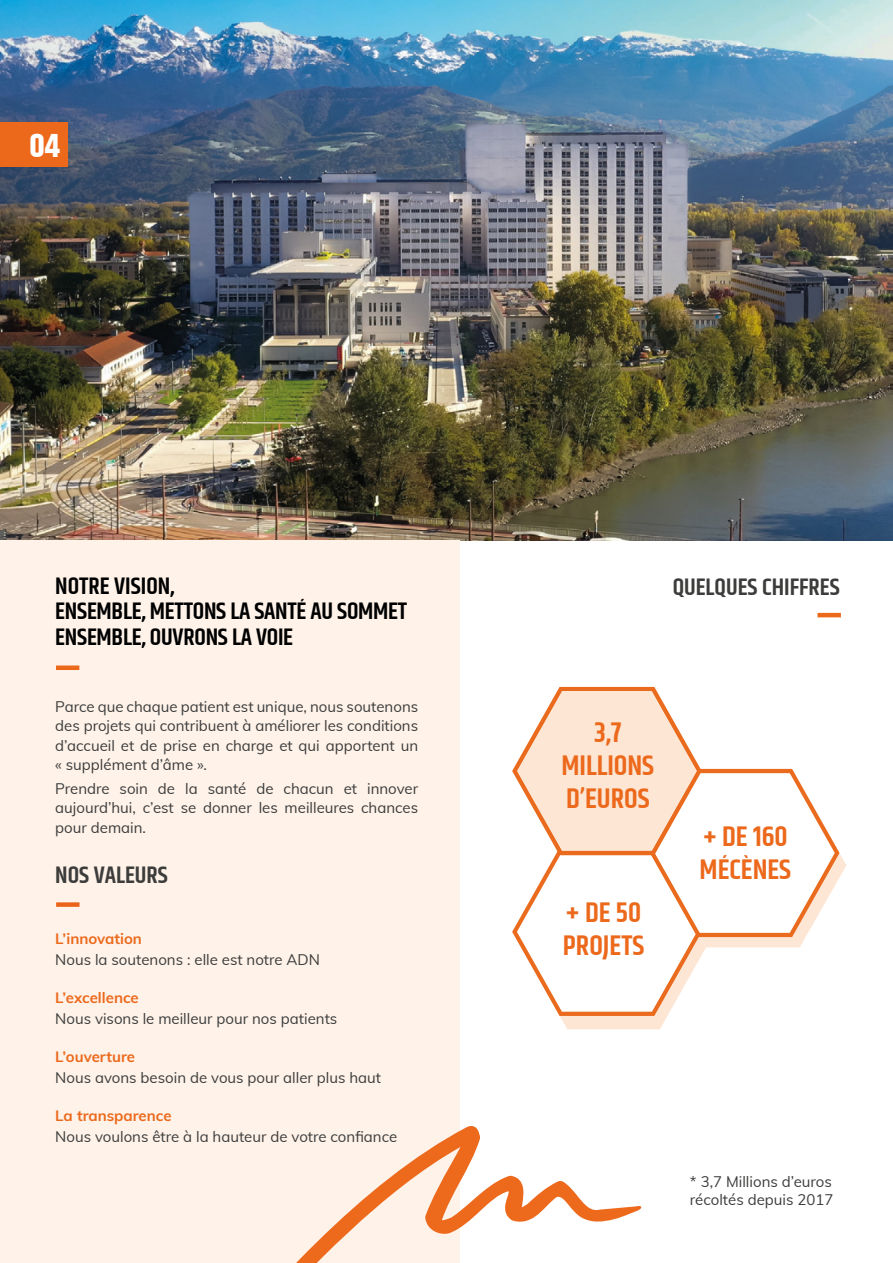
<style>
.page{position:relative;width:893px;height:1263px;background:#fff}
.page>*{position:absolute;margin:0;border:0;box-sizing:border-box;transform-origin:0 0}
.t1{font:700 32.7px "Khand";color:#fff}
.t2{font:600 28.5px/33px "Khand";color:#ec691c}
.t3{font:600 24px/25.5px "Khand";letter-spacing:-.01em;color:#000}
.t4{font:600 24px "Khand";color:#3c3c3b}
.t5{font:15px/19.5px "Muli";color:#3c3c3b;text-align:justify}
.t6{font:700 15px "Muli";color:#ec691c}
</style>
<div class="page">
<img style="left:0;top:0;width:893px;height:540px">
<div style="left:0;top:540px;width:459px;height:723px;background:#fef2e9"></div>
<div style="left:56px;top:665px;width:23px;height:5px;background:#ec691c"></div>
<div style="left:0;top:122px;width:67px;height:45px;background:#ec691c"></div>
<div style="left:56px;top:902px;width:24px;height:5px;background:#ec691c"></div>
<hr style="left:817px;top:613px;width:24px;height:4px;background:#ec691c">
<svg style="left:296px;top:1126px;width:345px;height:137px"></svg>
<svg style="left:512px;top:687px;width:334px;height:342px"></svg>
<h1 class="t1" style="left:30px;top:123px;width:32px">04</h1>
<h3 class="t3" style="left:55px;top:574px;width:353px">NOTRE VISION,<br>ENSEMBLE, METTONS LA SANTÉ AU SOMMET<br>ENSEMBLE, OUVRONS LA VOIE</h3>
<p class="t5" style="left:55px;top:696px;width:364px">Parce que chaque patient est unique, nous soutenons des projets qui contribuent à améliorer les conditions d’accueil et de prise en charge et qui apportent un « supplément d’âme ».</p>
<p class="t5" style="left:55px;top:778px;width:364px">Prendre soin de la santé de chacun et innover aujourd’hui, c’est se donner les meilleures chances pour demain.</p>
<h3 class="t4" style="left:55px;top:859px;width:114px">NOS VALEURS</h3>
<p class="t6" style="left:55px;top:927px;width:88px">L’innovation</p>
<p class="t5" style="left:55px;top:949px;width:266px">Nous la soutenons : elle est notre ADN</p>
<p class="t6" style="left:55px;top:986px;width:85px">L’excellence</p>
<p class="t5" style="left:55px;top:1008px;width:284px">Nous visons le meilleur pour nos patients</p>
<p class="t6" style="left:55px;top:1045px;width:81px">L’ouverture</p>
<p class="t5" style="left:55px;top:1067px;width:327px">Nous avons besoin de vous pour aller plus haut</p>
<p class="t6" style="left:55px;top:1104px;width:118px">La transparence</p>
<p class="t5" style="left:55px;top:1126px;width:343px">Nous voulons être à la hauteur de votre confiance</p>
<h3 class="t4" style="left:673px;top:571px;width:169px">QUELQUES CHIFFRES</h3>
<h2 class="t2" style="left:561px;top:717px;width:94px;text-align:center">3,7<br>MILLIONS<br>D’EUROS</h2>
<h2 class="t2" style="left:563px;top:897px;width:83px">+ DE 50<br>PROJETS</h2>
<h2 class="t2" style="left:700px;top:822px;width:93px">+ DE 160<br>MÉCÈNES</h2>
<p class="t5" style="left:690px;top:1172px;width:145px;line-height:18px">* 3,7 Millions d’euros récoltés depuis 2017</p>
</div>
